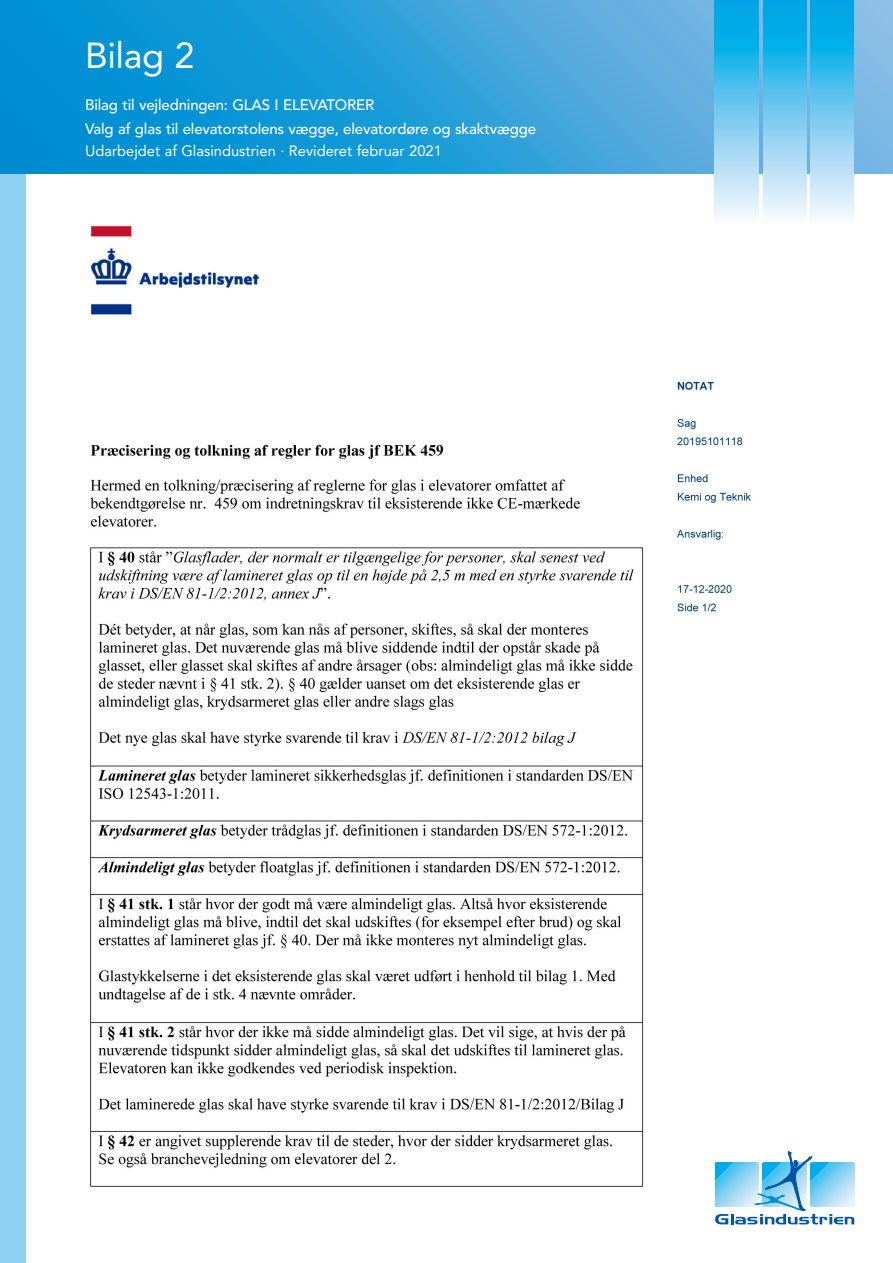
<style>
.page{position:relative;width:893px;height:1263px;background:#fff}
.page>*{position:absolute;margin:0;border:0;box-sizing:border-box;transform-origin:0 0}
.t1{font:36px "Avenir";letter-spacing:-.01em;color:#fff}
.t2{font:500 15px/24px "Avenir";letter-spacing:-.01em;color:#fff}
.t3{font:15px "Avenir";color:#fff}
</style>
<div class="page">
<img style="left:90px;top:193px;width:689px;height:1032px">
<svg style="left:715px;top:1151px;width:139px;height:73px"></svg>
<div style="left:0;top:3px;width:26px;height:1260px;background:#8ed0f2"></div>
<svg style="left:0;top:1px;width:893px;height:173px;background:#2b9ed9"></svg>
<svg style="left:715px;top:0;width:43px;height:224px;background:#6ecaf0"></svg>
<svg style="left:763px;top:0;width:43px;height:224px;background:#6ecaf0"></svg>
<svg style="left:811px;top:0;width:43px;height:219px;background:#6ac9ef"></svg>
<h1 class="t1" style="left:85px;top:40px;width:111px">Bilag 2</h1>
<p class="t2" style="left:85px;top:94px;width:453px">Bilag til vejledningen: GLAS I ELEVATORER<br>Valg af glas til elevatorstolens vægge, elevatordøre og skaktvægge</p>
<p class="t3" style="left:85px;top:145px;width:358px">Udarbejdet af Glasindustrien · Revideret februar 2021</p>
</div>
